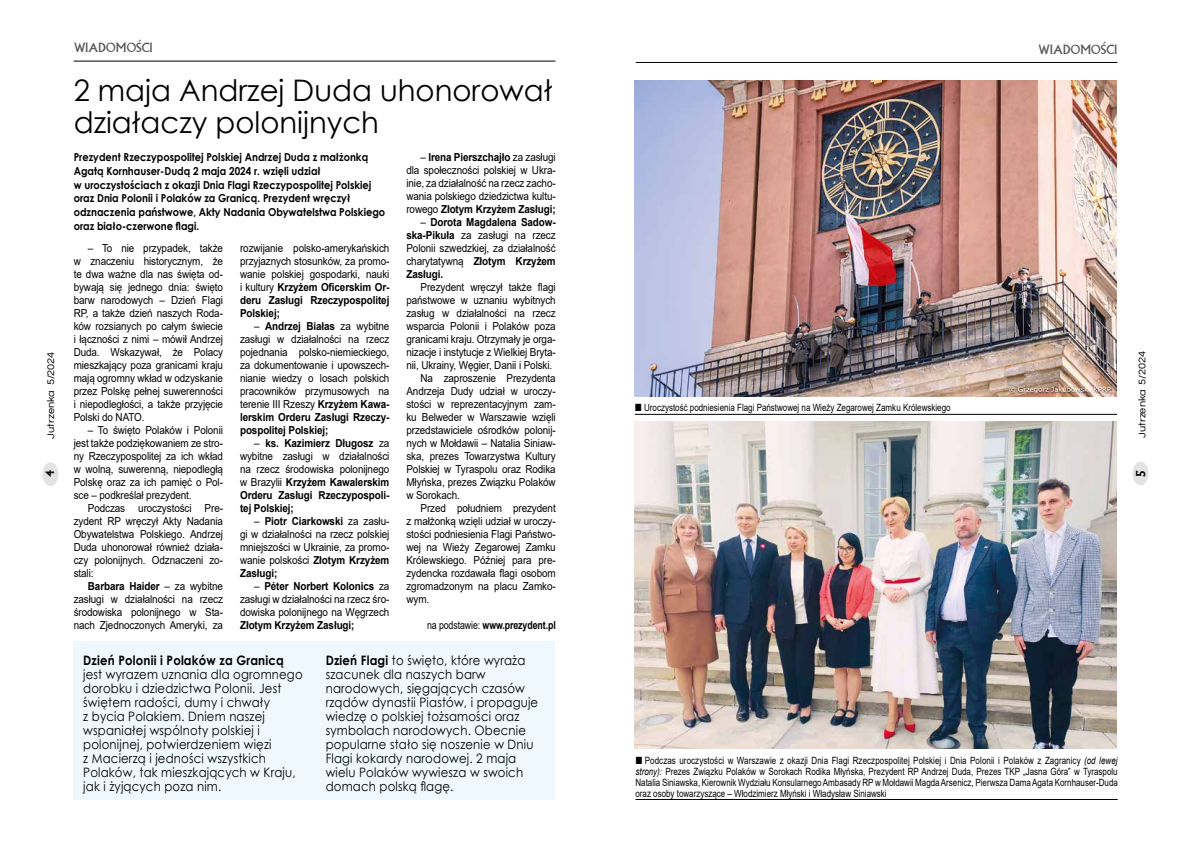
<style>
.page{position:relative;width:1191px;height:842px;background:#fff}
.page>*{position:absolute;margin:0;border:0;box-sizing:border-box;transform-origin:0 0}
.t1{font:29.7px/32.4px "Century Gothic";color:#000}
.t2{font:13px/14px "Century Gothic";letter-spacing:.015em;color:#000;scale:.9 1}
.t3{font:700 13px "Century Gothic";letter-spacing:.015em;color:#000;scale:.9 1}
.t4{font:12px "Wof Margola";letter-spacing:-.01em;color:#575756}
.t5{font:700 12px "Wof Margola";color:#000}
.t6{font:11px/13px "Arial";letter-spacing:-.01em;color:#000;text-align:justify;scale:.9 1}
.t7{font:700 11px/13.7px "Century Gothic";color:#000;scale:.9 1}
.t8{font:700 11px/13px "Arial";letter-spacing:-.01em;color:#000;text-align:justify;scale:.9 1}
.t9{font:700 11px "Arial";letter-spacing:-.01em;color:#000;scale:.8 1}
.t10{font:700 11px "Wof Margola";color:#000}
.t11{font:10px/11px "Arial";color:#000;text-align:justify;scale:.8 1}
.t12{font:10px "Questrial";color:#000;scale:1.1 1}
.s1{font-weight:700}
.s2{font-weight:400}
.s3{font-style:italic}
</style>
<div class="page">
<div style="left:42px;top:462px;width:16px;height:24px;background:#e3e3e3;border-radius:50%"></div>
<div style="left:1132px;top:461px;width:16px;height:24px;background:#e3e3e3;border-radius:50%"></div>
<hr style="left:74px;top:61px;width:481px;height:1px;background:#000">
<hr style="left:635px;top:62px;width:482px;height:1px;background:#000">
<div style="left:74px;top:641px;width:481px;height:158px;background:#eef8fe"></div>
<img style="left:635px;top:81px;width:482px;height:316px">
<img style="left:635px;top:421px;width:482px;height:327px">
<hr style="left:635px;top:414px;width:482px;height:1px;background:#000">
<hr style="left:635px;top:799px;width:482px;height:1px;background:#000">
<p class="t12" style="left:46px;top:439px;width:81px;rotate:-90deg">Jutrzenka 5/2024</p>
<p class="t10" style="left:43px;top:477px;width:9px;rotate:-90deg">4</p>
<p class="t4" style="left:74px;top:40px;width:80px">WIADOMOŚCI</p>
<p class="t4" style="left:1038px;top:41px;width:80px">WIADOMOŚCI</p>
<h1 class="t1" style="left:74px;top:74px;width:480px">2 maja Andrzej Duda uhonorował działaczy polonijnych</h1>
<p class="t7" style="left:74px;top:150px;width:348px">Prezydent Rzeczypospolitej Polskiej Andrzej Duda z małżonką Agatą Kornhauser-Dudą 2 maja 2024 r. wzięli udział<br>w uroczystościach z okazji Dnia Flagi Rzeczypospolitej Polskiej oraz Dnia Polonii i Polaków za Granicą. Prezydent wręczył odznaczenia państwowe, Akty Nadania Obywatelstwa Polskiego oraz biało-czerwone flagi.</p>
<p class="t6" style="left:74px;top:242px;width:167px;text-indent:14px">– To nie przypadek, także w znaczeniu historycznym, że te dwa ważne dla nas święta od&shy;bywają się jednego dnia: święto barw narodowych – Dzień Flagi RP, a także dzień naszych Roda&shy;ków rozsianych po całym świecie i łączności z nimi – mówił Andrzej Duda. Wskazywał, że Polacy mieszkający poza granicami kraju mają ogromny wkład w odzyskanie przez Polskę pełnej suwerenności i niepodległości, a także przyjęcie Polski do NATO.</p>
<p class="t6" style="left:74px;top:424px;width:167px;text-indent:14px">– To święto Polaków i Polonii jest także podziękowaniem ze stro&shy;ny Rzeczypospolitej za ich wkład w wolną, suwerenną, niepodległą Polskę oraz za ich pamięć o Pol&shy;sce – podkreślał prezydent.</p>
<p class="t6" style="left:74px;top:502px;width:167px;text-indent:14px">Podczas uroczystości Pre&shy;zydent RP wręczył Akty Nadania Obywatelstwa Polskiego. Andrzej Duda uhonorował również działa&shy;czy polonijnych. Odznaczeni zo&shy;stali:</p>
<p class="t6" style="left:74px;top:580px;width:167px;text-indent:14px"><span class="s1">Barbara Haider</span> – za wybitne zasługi w działalności na rzecz środowiska polonijnego w Sta&shy;nach Zjednoczonych Ameryki, za</p>
<p class="t6" style="left:240px;top:242px;width:167px">rozwijanie polsko-amerykańskich przyjaznych stosunków, za promo&shy;wanie polskiej gospodarki, nauki i kultury <span class="s1">Krzyżem Oficerskim Or&shy;deru Zasługi Rzeczypospolitej Polskiej;</span></p>
<p class="t6" style="left:240px;top:320px;width:167px;text-indent:14px">– <span class="s1">Andrzej Białas</span> za wybitne zasługi w działalności na rzecz pojednania polsko-niemieckiego, za dokumentowanie i upowszech&shy;nianie wiedzy o losach polskich pracowników przymusowych na terenie III Rzeszy <span class="s1">Krzyżem Kawa&shy;lerskim Orderu Zasługi Rzeczy&shy;pospolitej Polskiej;</span></p>
<p class="t8" style="left:240px;top:437px;width:167px;text-indent:14px"><span class="s2">–</span> ks. Kazimierz Długosz <span class="s2">za wybitne zasługi w działalności na rzecz środowiska polonijnego w Brazylii</span> Krzyżem Kawalerskim Orderu Zasługi Rzeczypospoli&shy;tej Polskiej;</p>
<p class="t6" style="left:240px;top:515px;width:167px;text-indent:14px">– <span class="s1">Piotr Ciarkowski</span> za zasłu&shy;gi w działalności na rzecz polskiej mniejszości w Ukrainie, za promo&shy;wanie polskości <span class="s1">Złotym Krzyżem Zasługi;</span></p>
<p class="t6" style="left:240px;top:580px;width:167px;text-indent:14px">– <span class="s1">Péter Norbert Kolonics</span> za zasługi w działalności na rzecz śro&shy;dowiska polonijnego na Węgrzech</p>
<p class="t8" style="left:240px;top:619px;width:129px">Złotym Krzyżem Zasługi;</p>
<p class="t6" style="left:406px;top:150px;width:167px;text-indent:14px">– <span class="s1">Irena Pierszchajło</span> za zasługi dla społeczności polskiej w Ukra&shy;inie, za działalność na rzecz zacho&shy;wania polskiego dziedzictwa kultu&shy;rowego <span class="s1">Złotym Krzyżem Zasługi;</span></p>
<p class="t6" style="left:406px;top:215px;width:167px;text-indent:14px">– <span class="s1">Dorota Magdalena Sadow&shy;ska-Pikuła</span> za zasługi na rzecz Polonii szwedzkiej, za działalność charytatywną <span class="s1">Złotym Krzyżem Zasługi.</span></p>
<p class="t6" style="left:420px;top:280px;width:152px">Prezydent wręczył także flagi</p>
<p class="t6" style="left:406px;top:293px;width:167px">państwowe w uznaniu wybitnych</p>
<p class="t6" style="left:406px;top:306px;width:167px">zasług w działalności na rzecz</p>
<p class="t6" style="left:406px;top:319px;width:167px">wsparcia Polonii i Polaków poza</p>
<p class="t6" style="left:406px;top:332px;width:167px">granicami kraju. Otrzymały je orga-</p>
<p class="t6" style="left:406px;top:345px;width:167px">nizacje i instytucje z Wielkiej Bryta-</p>
<p class="t6" style="left:406px;top:358px;width:164px">nii, Ukrainy, Węgier, Danii i Polski.</p>
<p class="t6" style="left:420px;top:371px;width:152px">Na zaproszenie Prezydenta</p>
<p class="t6" style="left:406px;top:384px;width:167px">Andrzeja Dudy udział w uroczy-</p>
<p class="t6" style="left:406px;top:397px;width:167px">stości w reprezentacyjnym zam-</p>
<p class="t6" style="left:406px;top:410px;width:167px">ku Belweder w Warszawie wzięli</p>
<p class="t6" style="left:406px;top:423px;width:167px">przedstawiciele ośrodków polonij-</p>
<p class="t6" style="left:406px;top:436px;width:167px">nych w Mołdawii – Natalia Siniaw-</p>
<p class="t6" style="left:406px;top:449px;width:167px">ska, prezes Towarzystwa Kultury</p>
<p class="t6" style="left:406px;top:462px;width:167px">Polskiej w Tyraspolu oraz Rodika</p>
<p class="t6" style="left:406px;top:475px;width:167px">Młyńska, prezes Związku Polaków</p>
<p class="t6" style="left:406px;top:488px;width:61px">w Sorokach.</p>
<p class="t6" style="left:420px;top:501px;width:152px">Przed południem prezydent</p>
<p class="t6" style="left:406px;top:514px;width:167px">z małżonką wzięli udział w uroczy-</p>
<p class="t6" style="left:406px;top:527px;width:167px">stości podniesienia Flagi Państwo-</p>
<p class="t6" style="left:406px;top:540px;width:167px">wej na Wieży Zegarowej Zamku</p>
<p class="t6" style="left:406px;top:553px;width:167px">Królewskiego. Później para pre-</p>
<p class="t6" style="left:406px;top:566px;width:167px">zydencka rozdawała flagi osobom</p>
<p class="t6" style="left:406px;top:579px;width:167px">zgromadzonym na placu Zamko-</p>
<p class="t6" style="left:406px;top:592px;width:27px">wym.</p>
<p class="t9" style="left:427px;top:617px;width:162px"><span class="s2">na podstawie:</span> www.prezydent.pl</p>
<p class="t3" style="left:83px;top:650px;width:224px">Dzień Polonii i Polaków za Granicą</p>
<p class="t2" style="left:83px;top:667px;width:245px">jest wyrazem uznania dla ogromnego dorobku i dziedzictwa Polonii. Jest świętem radości, dumy i chwały<br>z bycia Polakiem. Dniem naszej wspaniałej wspólnoty polskiej i polonijnej, potwierdzeniem więzi<br>z Macierzą i jedności wszystkich<br>Polaków, tak mieszkających w Kraju, jak i żyjących poza nim.</p>
<p class="t2" style="left:326px;top:653px;width:238px"><span class="s1">Dzień Flagi</span> to święto, które wyraża szacunek dla naszych barw narodowych, sięgających czasów rządów dynastii Piastów, i propaguje wiedzę o polskiej tożsamości oraz symbolach narodowych. Obecnie popularne stało się noszenie w Dniu<br>Flagi kokardy narodowej. 2 maja wielu Polaków wywiesza w swoich domach polską flagę.</p>
<p class="t11" style="left:644px;top:402px;width:384px">Uroczystość podniesienia Flagi Państwowej na Wieży Zegarowej Zamku Królewskiego</p>
<p class="t11" style="left:635px;top:754px;width:604px;text-indent:9px">Podczas uroczystości w Warszawie z okazji Dnia Flagi Rzeczpospolitej Polskiej i Dnia Polonii i Polaków z Zagranicy <span class="s3">(od lewej strony):</span> Prezes Związku Polaków w Sorokach Rodika Młyńska, Prezydent RP Andrzej Duda, Prezes TKP „Jasna Góra” w Tyraspolu Natalia Siniawska, Kierownik Wydziału Konsularnego Ambasady RP w Mołdawii Magda Arsenicz, Pierwsza Dama Agata Kornhauser-Duda oraz osoby towarzyszące – Włodzimierz Młyński i Władysław Siniawski</p>
<p class="t12" style="left:1137px;top:438px;width:81px;rotate:-90deg">Jutrzenka 5/2024</p>
<p class="t5" style="left:1132px;top:477px;width:8px;rotate:-90deg">5</p>
</div>
